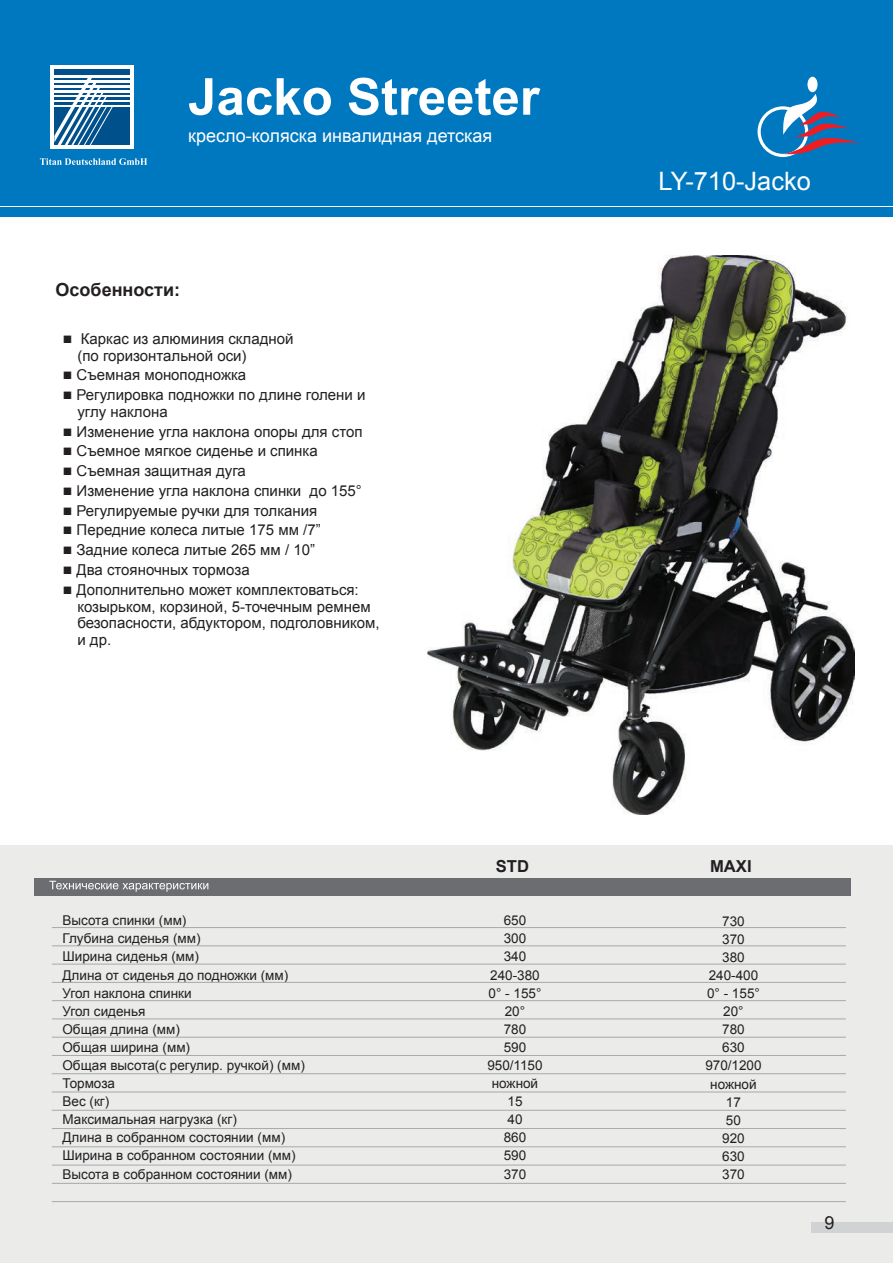
<style>
.page{position:relative;width:893px;height:1263px;background:#fff}
.page>*{position:absolute;margin:0;border:0;box-sizing:border-box;transform-origin:0 0}
.t1{font:700 51px "Arial";color:#fff}
.t2{font:25.35px "Arial";color:#fff}
.t3{font:18px "Arial";color:#fff}
.t4{font:700 18px "Arial";color:#231f20}
.t5{font:18px "Arial";color:#231f20}
.t6{font:700 16.5px "Arial";color:#231f20}
.t7{font:15px/16.8px "Arial";color:#231f20}
.t8{font:13.5px/18.1px "Arial";color:#231f20;text-align:center}
</style>
<div class="page">
<div style="left:0;top:845px;width:893px;height:418px;background:#ebebea"></div>
<hr style="left:52px;top:927px;width:794px;height:1px;background:#a8a9ad">
<hr style="left:52px;top:1201px;width:794px;height:1px;background:#a8a9ad">
<hr style="left:52px;top:945px;width:794px;height:1px;background:#a8a9ad">
<hr style="left:52px;top:964px;width:794px;height:1px;background:#a8a9ad">
<hr style="left:52px;top:982px;width:794px;height:1px;background:#a8a9ad">
<hr style="left:52px;top:1000px;width:794px;height:1px;background:#a8a9ad">
<hr style="left:52px;top:1018px;width:794px;height:1px;background:#a8a9ad">
<hr style="left:52px;top:1037px;width:794px;height:1px;background:#a8a9ad">
<hr style="left:52px;top:1055px;width:794px;height:1px;background:#a8a9ad">
<hr style="left:52px;top:1073px;width:794px;height:1px;background:#a8a9ad">
<hr style="left:52px;top:1091px;width:794px;height:1px;background:#a8a9ad">
<hr style="left:52px;top:1110px;width:794px;height:1px;background:#a8a9ad">
<hr style="left:52px;top:1128px;width:794px;height:1px;background:#a8a9ad">
<hr style="left:52px;top:1146px;width:794px;height:1px;background:#a8a9ad">
<hr style="left:52px;top:1165px;width:794px;height:1px;background:#a8a9ad">
<hr style="left:52px;top:1183px;width:794px;height:1px;background:#a8a9ad">
<div style="left:34px;top:878px;width:817px;height:17px;background:#6c6d70"></div>
<svg style="left:49px;top:881px;width:159px;height:11px"></svg>
<div style="left:0;top:0;width:893px;height:205px;background:#0078bf"></div>
<div style="left:51px;top:65px;width:83px;height:83px;background:#fff"></div>
<div style="left:54px;top:70px;width:75px;height:75px;background:#00518b"></div>
<hr style="left:54px;top:75px;width:76px;height:2px;background:#fff">
<hr style="left:54px;top:80px;width:76px;height:2px;background:#fff">
<hr style="left:54px;top:85px;width:76px;height:2px;background:#fff">
<hr style="left:54px;top:90px;width:76px;height:2px;background:#fff">
<hr style="left:54px;top:95px;width:76px;height:2px;background:#fff">
<hr style="left:54px;top:101px;width:76px;height:1px;background:#fff">
<hr style="left:54px;top:106px;width:76px;height:1px;background:#fff">
<svg style="left:54px;top:77px;width:59px;height:68px"></svg>
<div style="left:0;top:208px;width:893px;height:9px;background:#0078bf"></div>
<svg style="left:40px;top:158px;width:107px;height:7px"></svg>
<div style="left:757px;top:106px;width:51px;height:51px;border:3px solid #fff;border-radius:50%"></div>
<div style="left:807px;top:77px;width:10px;height:15px;background:#fff;border-radius:50%"></div>
<svg style="left:781px;top:91px;width:78px;height:64px"></svg>
<img style="left:428px;top:255px;width:427px;height:559px">
<img style="left:676px;top:523px;width:67px;height:140px">
<div style="left:811px;top:1222px;width:82px;height:10px;background:#d1d2d4"></div>
<h1 class="t1" style="left:188px;top:78px;width:353px">Jacko Streeter</h1>
<p class="t3" style="left:188px;top:129px;width:305px">кресло-коляска инвалидная детская</p>
<p class="t4" style="left:56px;top:283px;width:126px">Особенности:</p>
<p class="t7" style="left:77px;top:331px;width:218px;text-indent:-14px">■ Каркас из алюминия складной (по горизонтальной оси)</p>
<p class="t7" style="left:63px;top:368px;width:185px">■ Съемная моноподножка</p>
<p class="t7" style="left:77px;top:388px;width:289px;text-indent:-14px">■ Регулировка подножки по длине голени и углу наклона</p>
<p class="t7" style="left:63px;top:424px;width:301px">■ Изменение угла наклона опоры для стоп</p>
<p class="t7" style="left:63px;top:444px;width:256px">■ Съемное мягкое сиденье и спинка</p>
<p class="t7" style="left:63px;top:464px;width:184px">■ Съемная защитная дуга</p>
<p class="t7" style="left:63px;top:484px;width:300px">■ Изменение угла наклона спинки до 155°</p>
<p class="t7" style="left:63px;top:503px;width:256px">■ Регулируемые ручки для толкания</p>
<p class="t7" style="left:63px;top:523px;width:259px">■ Передние колеса литые 175 мм /7”</p>
<p class="t7" style="left:63px;top:543px;width:254px">■ Задние колеса литые 265 мм / 10”</p>
<p class="t7" style="left:63px;top:563px;width:188px">■ Два стояночных тормоза</p>
<p class="t7" style="left:77px;top:582px;width:304px;text-indent:-14px">■ Дополнительно может комплектоваться: козырьком, корзиной, 5-точечным ремнем безопасности, абдуктором, подголовником, и др.</p>
<p class="t8" style="left:62px;top:913px;width:244px;text-align:left">Высота спинки (мм)<br>Глубина сиденья (мм)<br>Ширина сиденья (мм)<br>Длина от сиденья до подножки (мм)<br>Угол наклона спинки<br>Угол сиденья<br>Общая длина (мм)<br>Общая ширина (мм)<br>Общая высота(с регулир. ручкой) (мм)<br>Тормоза<br>Вес (кг)<br>Максимальная нагрузка (кг)<br>Длина в собранном состоянии (мм)<br>Ширина в собранном состоянии (мм)<br>Высота в собранном состоянии (мм)</p>
<p class="t6" style="left:496px;top:859px;width:35px">STD</p>
<p class="t8" style="left:487px;top:913px;width:57px">650<br>300<br>340<br>240-380<br>0° - 155°<br>20°<br>780<br>590<br>950/1150 ножной<br>15<br>40<br>860<br>590<br>370</p>
<h2 class="t2" style="left:659px;top:171px;width:154px">LY-710-Jacko</h2>
<p class="t6" style="left:710px;top:860px;width:43px">MAXI</p>
<p class="t8" style="left:705px;top:913px;width:58px">730<br>370<br>380<br>240-400<br>0° - 155°<br>20°<br>780<br>630<br>970/1200 ножной<br>17<br>50<br>920<br>630<br>370</p>
<p class="t5" style="left:824px;top:1215px;width:12px">9</p>
</div>
